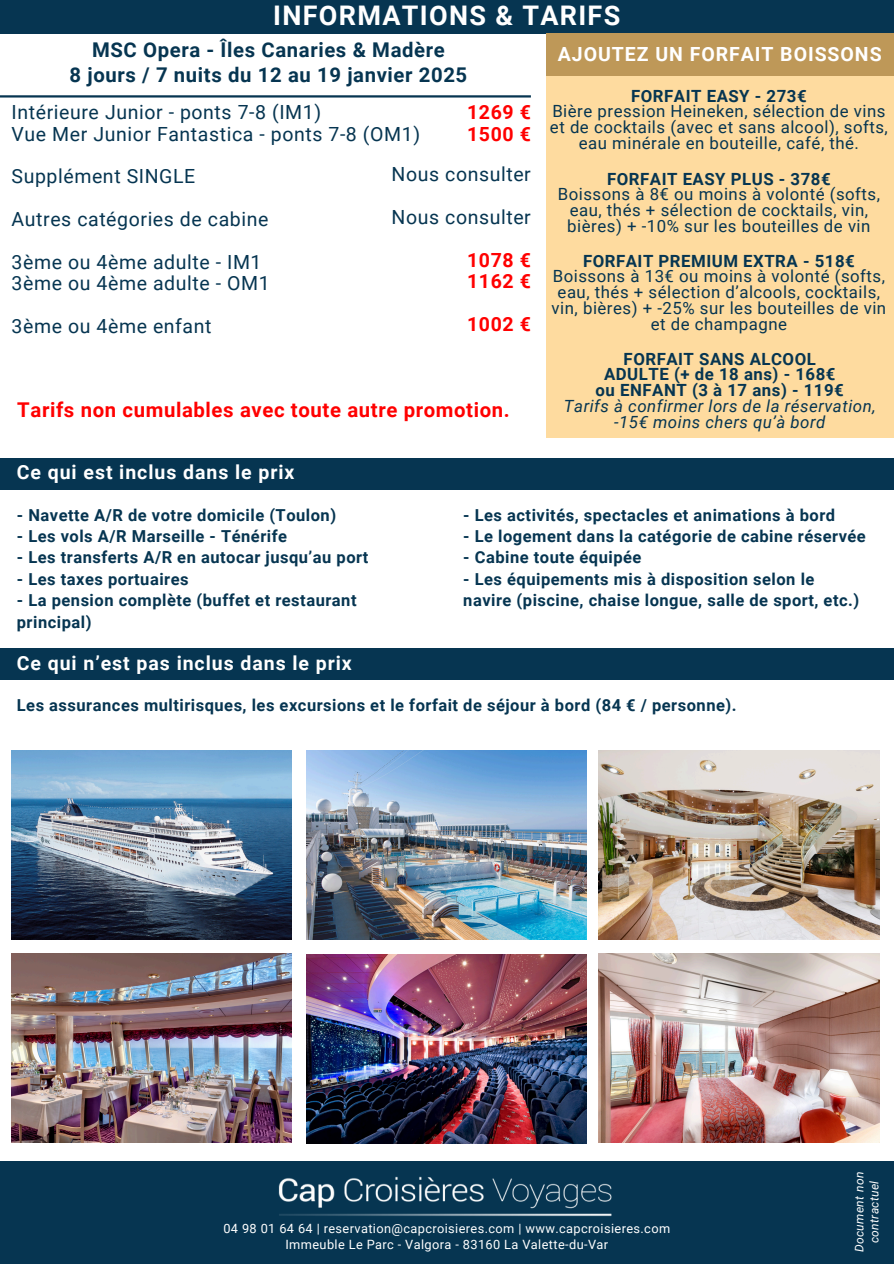
<style>
.page{position:relative;width:894px;height:1264px;background:#fff}
.page>*{position:absolute;margin:0;border:0;box-sizing:border-box;transform-origin:0 0}
.t1{font:700 27px "Roboto";letter-spacing:.05em;color:#fff}
.t2{font:700 20.4px "Roboto";letter-spacing:.03em;color:#f00}
.t3{font:700 20.25px/25px "Roboto";letter-spacing:.03em;color:#063551;text-align:center}
.t4{font:19.5px/21.3px "Roboto";letter-spacing:.03em;color:#063551}
.t5{font:700 19.5px "Roboto";letter-spacing:.05em;color:#fff}
.t6{font:700 19.5px/21.3px "Roboto";letter-spacing:.03em;color:#f00}
.t7{font:16.8px/15.8px "Roboto";letter-spacing:.03em;color:#063551;text-align:center}
.t8{font:700 16.8px/15.8px "Roboto";letter-spacing:.03em;color:#063551;text-align:center}
.t9{font:700 16.5px/21.3px "Roboto";letter-spacing:.03em;color:#063551}
.t10{font:12.75px/15.9px "Roboto";letter-spacing:.03em;color:#fff;text-align:center}
.t11{font:italic 12px "Roboto";letter-spacing:.03em;color:#fff}
.s1{font-weight:700}
.s2{font-weight:400;font-style:italic}
</style>
<div class="page">
<div style="left:0;top:1160px;width:893px;height:103px;background:#063551"></div>
<div style="left:0;top:648px;width:893px;height:32px;background:#063551"></div>
<div style="left:0;top:457px;width:893px;height:32px;background:#063551"></div>
<div style="left:0;top:0;width:893px;height:33px;background:#063551"></div>
<img style="left:260px;top:1160px;width:369px;height:57px">
<hr style="left:0;top:95px;width:530px;height:2px;background:#063551">
<div style="left:545px;top:33px;width:348px;height:43px;background:#be9858"></div>
<div style="left:545px;top:76px;width:348px;height:362px;background:#fedb9f"></div>
<img style="left:12px;top:750px;width:280px;height:189px">
<img style="left:12px;top:953px;width:280px;height:189px">
<img style="left:306px;top:750px;width:280px;height:189px">
<img style="left:306px;top:954px;width:280px;height:189px">
<img style="left:598px;top:750px;width:281px;height:189px">
<img style="left:598px;top:953px;width:281px;height:189px">
<h3 class="t1" style="left:273px;top:0;width:348px">INFORMATIONS &amp; TARIFS</h3>
<h4 class="t3" style="left:70px;top:37px;width:399px">MSC Opera - Îles Canaries &amp; Madère<br>8 jours / 7 nuits du 12 au 19 janvier 2025</h4>
<h4 class="t5" style="left:557px;top:42px;width:325px">AJOUTEZ UN FORFAIT BOISSONS</h4>
<h6 class="t4" style="left:12px;top:102px;width:410px">Intérieure Junior - ponts 7-8 (IM1)<br>Vue Mer Junior Fantastica - ponts 7-8 (OM1)</h6>
<h6 class="t4" style="left:12px;top:166px;width:185px">Supplément SINGLE</h6>
<h3 class="t4" style="left:12px;top:209px;width:258px">Autres catégories de cabine</h3>
<h5 class="t4" style="left:12px;top:251px;width:259px">3ème ou 4ème adulte - IM1<br>3ème ou 4ème adulte - OM1</h5>
<p class="t4" style="left:12px;top:316px;width:201px">3ème ou 4ème enfant</p>
<h5 class="t6" style="left:467px;top:102px;width:65px">1269 €<br>1500 €</h5>
<h3 class="t4" style="left:391px;top:164px;width:141px">Nous consulter</h3>
<p class="t4" style="left:391px;top:207px;width:141px">Nous consulter</p>
<p class="t6" style="left:467px;top:249px;width:65px">1078 €<br>1162 €</p>
<p class="t6" style="left:467px;top:314px;width:65px">1002 €</p>
<h4 class="t2" style="left:17px;top:398px;width:494px">Tarifs non cumulables avec toute autre promotion.</h4>
<h4 class="t5" style="left:17px;top:461px;width:279px">Ce qui est inclus dans le prix</h4>
<h3 class="t7" style="left:549px;top:88px;width:339px"><span class="s1">FORFAIT EASY - 273€<br></span>Bière pression Heineken, sélection de vins et de cocktails (avec et sans alcool), softs, eau minérale en bouteille, café, thé.</h3>
<h2 class="t7" style="left:557px;top:171px;width:324px"><span class="s1">FORFAIT EASY PLUS - 378€<br></span>Boissons à 8€ ou moins à volonté (softs, eau, thés + sélection de cocktails, vin, bières) + -10% sur les bouteilles de vin</h2>
<h6 class="t7" style="left:551px;top:253px;width:336px"><span class="s1">FORFAIT PREMIUM EXTRA - 518€ </span>Boissons à 13€ ou moins à volonté (softs, eau, thés + sélection d’alcools, cocktails, vin, bières) + -25% sur les bouteilles de vin et de champagne</h6>
<h6 class="t8" style="left:563px;top:351px;width:313px">FORFAIT SANS ALCOOL<br>ADULTE (+ de 18 ans) - 168€<br>ou ENFANT (3 à 17 ans) - 119€<br><span class="s2">Tarifs à confirmer lors de la réservation, -15€ moins chers qu’à bord</span></h6>
<p class="t9" style="left:17px;top:504px;width:321px">- Navette A/R de votre domicile (Toulon)</p>
<p class="t9" style="left:17px;top:525px;width:272px">- Les vols A/R Marseille - Ténérife</p>
<p class="t9" style="left:17px;top:547px;width:353px">- Les transferts A/R en autocar jusqu’au port</p>
<p class="t9" style="left:17px;top:568px;width:173px">- Les taxes portuaires</p>
<p class="t9" style="left:17px;top:590px;width:341px">- La pension complète (buffet et restaurant principal)</p>
<h4 class="t5" style="left:17px;top:652px;width:336px">Ce qui n’est pas inclus dans le prix</h4>
<h3 class="t9" style="left:463px;top:504px;width:373px">- Les activités, spectacles et animations à bord</h3>
<h3 class="t9" style="left:463px;top:525px;width:404px">- Le logement dans la catégorie de cabine réservée</h3>
<h3 class="t9" style="left:463px;top:547px;width:180px">- Cabine toute équipée</h3>
<h3 class="t9" style="left:463px;top:568px;width:397px">- Les équipements mis à disposition selon le navire (piscine, chaise longue, salle de sport, etc.)</h3>
<h4 class="t9" style="left:17px;top:695px;width:721px">Les assurances multirisques, les excursions et le forfait de séjour à bord (84 € / personne).</h4>
<h4 class="t10" style="left:223px;top:1220px;width:448px">04 98 01 64 64 | reservation@capcroisieres.com | www.capcroisieres.com<br>Immeuble Le Parc - Valgora - 83160 La Valette-du-Var</h4>
<h3 class="t11" style="left:852px;top:1252px;width:82px;rotate:-90deg">Document non</h3>
<h3 class="t11" style="left:867px;top:1243px;width:64px;rotate:-90deg">contractuel</h3>
</div>
